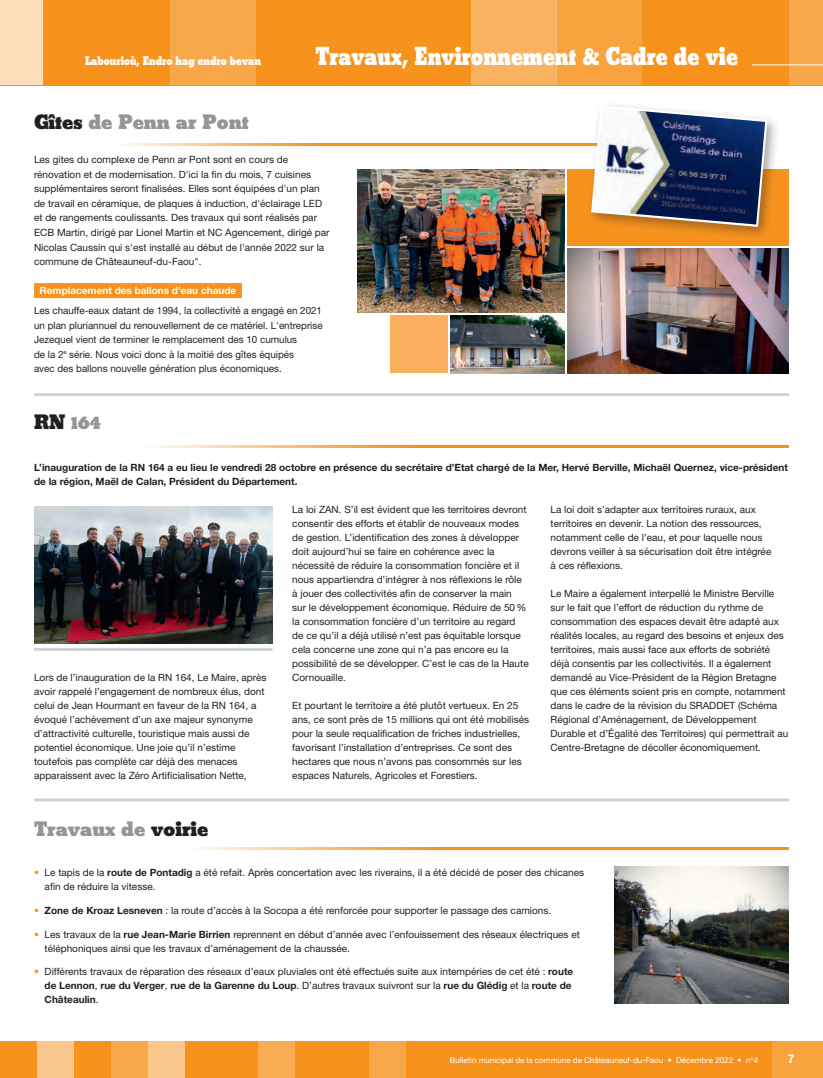
<style>
.page{position:relative;width:823px;height:1078px;background:#fff}
.page>*{position:absolute;margin:0;border:0;box-sizing:border-box;transform-origin:0 0}
.t1{font:700 25px "Beton CG Extra";color:#fff;scale:.85 1}
.t2{font:700 20px "Beton CG Extra";color:#939598}
.t3{font:700 12px "Beton CG Extra";color:#fff;scale:.85 1}
.t4{font:700 12px "Helvetica Neue LT Std";color:#fff}
.t5{font:10px/14px "Helvetica Neue LT Std";color:#231f20}
.t6{font:700 10px/14px "Helvetica Neue LT Std";color:#231f20}
.t7{font:700 10px "Helvetica Neue LT Std";color:#fff}
.t8{font:8px "Helvetica Neue LT Std";color:#fff}
.s1{color:#231f20}
.s2{color:#f7931d}
.s3{font-weight:700}
</style>
<div class="page">
<div style="left:0;top:1040px;width:822px;height:37px;background:#f7931d"></div>
<div style="left:37px;top:1040px;width:37px;height:37px;background:#fac88d"></div>
<div style="left:111px;top:1040px;width:36px;height:37px;background:#f8a849"></div>
<div style="left:147px;top:1040px;width:37px;height:37px;background:#fac88d"></div>
<div style="left:258px;top:1040px;width:37px;height:37px;background:#f8ad54"></div>
<div style="left:369px;top:1040px;width:36px;height:37px;background:#f8a849"></div>
<div style="left:771px;top:1040px;width:51px;height:37px;background:#f8a33e"></div>
<div style="left:0;top:0;width:822px;height:85px;background:#f7931d"></div>
<div style="left:788px;top:0;width:34px;height:85px;background:#f8a849"></div>
<div style="left:556px;top:0;width:85px;height:85px;background:#f8a33e"></div>
<div style="left:471px;top:0;width:85px;height:85px;background:#f9b360"></div>
<div style="left:0;top:0;width:43px;height:85px;background:#fcdeba"></div>
<div style="left:170px;top:0;width:85px;height:85px;background:#f8a849"></div>
<hr style="left:751px;top:64px;width:71px;height:1px;background:#fff">
<img style="left:614px;top:866px;width:174px;height:137px">
<hr style="left:85px;top:846px;width:703px;height:3px;background:#f7931d">
<hr style="left:34px;top:444px;width:754px;height:3px;background:#f7931d">
<hr style="left:34px;top:143px;width:568px;height:3px;background:#f7931d">
<div style="left:34px;top:283px;width:208px;height:15px;background:#f7931d"></div>
<hr style="left:34px;top:393px;width:754px;height:3px;background:#d1d2d4">
<hr style="left:34px;top:798px;width:754px;height:3px;background:#d1d2d4">
<hr style="left:34px;top:647px;width:238px;height:3px;background:#d1d2d4">
<img style="left:357px;top:169px;width:207px;height:143px">
<img style="left:450px;top:315px;width:114px;height:58px">
<div style="left:390px;top:315px;width:57px;height:58px;background:#fab05f"></div>
<div style="left:567px;top:169px;width:221px;height:76px;background:#f7931d"></div>
<img style="left:567px;top:248px;width:221px;height:125px">
<div style="left:585px;top:100px;width:195px;height:140px;background:#231f20;opacity:.4"></div>
<svg style="left:590px;top:105px;width:176px;height:122px"></svg>
<img style="left:593px;top:108px;width:171px;height:116px">
<img style="left:34px;top:506px;width:238px;height:137px">
<p class="t3" style="left:85px;top:53px;width:208px">Labourioù, Endro hag endro bevan</p>
<h1 class="t1" style="left:315px;top:40px;width:498px">Travaux, Environnement &amp; Cadre de vie</h1>
<h2 class="t2" style="left:34px;top:109px;width:216px"><span class="s1">Gîtes</span> de Penn ar Pont</h2>
<p class="t5" style="left:34px;top:152px;width:297px;line-height:14.5px">Les gites du complexe de Penn ar Pont sont en cours de rénovation et de modernisation. D'ici la fin du mois, 7 cuisines supplémentaires seront finalisées. Elles sont équipées d'un plan de travail en céramique, de plaques à induction, d'éclairage LED et de rangements coulissants. Des travaux qui sont réalisés par ECB Martin, dirigé par Lionel Martin et NC Agencement, dirigé par Nicolas Caussin qui s'est installé au début de l'année 2022 sur la commune de Châteauneuf-du-Faou".</p>
<p class="t7" style="left:40px;top:284px;width:198px">Remplacement des ballons d’eau chaude</p>
<p class="t5" style="left:34px;top:303px;width:290px;line-height:14.6px">Les chauffe-eaux datant de 1994, la collectivité a engagé en 2021 un plan pluriannuel du renouvellement de ce matériel. L'entreprise Jezequel vient de terminer le remplacement des 10 cumulus<br>de la 2<sup>e</sup> série. Nous voici donc à la moitié des gîtes équipés<br>avec des ballons nouvelle génération plus économiques.</p>
<h2 class="t2" style="left:34px;top:409px;width:68px"><span class="s1">RN</span> 164</h2>
<p class="t6" style="left:34px;top:460px;width:754px">L’inauguration de la RN 164 a eu lieu le vendredi 28 octobre en présence du secrétaire d’Etat chargé de la Mer, Hervé Berville, Michaël Quernez, vice-président de la région, Maël de Calan, Président du Département.</p>
<p class="t5" style="left:34px;top:670px;width:234px">Lors de l’inauguration de la RN 164, Le Maire, après avoir rappelé l’engagement de nombreux élus, dont celui de Jean Hourmant en faveur de la RN 164, a évoqué l’achèvement d’un axe majeur synonyme d’attractivité culturelle, touristique mais aussi de potentiel économique. Une joie qu’il n’estime toutefois pas complète car déjà des menaces apparaissent avec la Zéro Artificialisation Nette,</p>
<h2 class="t2" style="left:34px;top:815px;width:176px">Travaux de <span class="s1">voirie</span></h2>
<p class="t5" style="left:292px;top:502px;width:238px">La loi ZAN. S’il est évident que les territoires devront consentir des efforts et établir de nouveaux modes de gestion. L’identification des zones à développer doit aujourd’hui se faire en cohérence avec la nécessité de réduire la consommation foncière et il nous appartiendra d’intégrer à nos réflexions le rôle à jouer des collectivités afin de conserver la main<br>sur le développement économique. Réduire de 50% la consommation foncière d’un territoire au regard de ce qu’il a déjà utilisé n’est pas équitable lorsque cela concerne une zone qui n’a pas encore eu la possibilité de se développer. C’est le cas de la Haute Cornouaille.</p>
<p class="t5" style="left:292px;top:698px;width:238px">Et pourtant le territoire a été plutôt vertueux. En 25 ans, ce sont près de 15 millions qui ont été mobilisés pour la seule requalification de friches industrielles, favorisant l’installation d’entreprises. Ce sont des hectares que nous n’avons pas consommés sur les espaces Naturels, Agricoles et Forestiers.</p>
<p class="t5" style="left:550px;top:502px;width:222px">La loi doit s’adapter aux territoires ruraux, aux territoires en devenir. La notion des ressources, notamment celle de l’eau, et pour laquelle nous devrons veiller à sa sécurisation doit être intégrée à ces réflexions.</p>
<p class="t5" style="left:550px;top:586px;width:239px">Le Maire a également interpellé le Ministre Berville sur le fait que l’effort de réduction du rythme de consommation des espaces devait être adapté aux réalités locales, au regard des besoins et enjeux des territoires, mais aussi face aux efforts de sobriété déjà consentis par les collectivités. Il a également demandé au Vice-Président de la Région Bretagne que ces éléments soient pris en compte, notamment dans le cadre de la révision du SRADDET (Schéma Régional d’Aménagement, de Développement Durable et d’Égalité des Territoires) qui permettrait au Centre-Bretagne de décoller économiquement.</p>
<p class="t5" style="left:45px;top:865px;width:540px;text-indent:-11px"><span class="s2">•</span> Le tapis de la <span class="s3">route de Pontadig</span> a été refait. Après concertation avec les riverains, il a été décidé de poser des chicanes afin de réduire la vitesse.</p>
<p class="t5" style="left:34px;top:903px;width:518px"><span class="s2">•</span> <span class="s3">Zone de Kroaz Lesneven</span> : la route d’accès à la Socopa a été renforcée pour supporter le passage des camions.</p>
<p class="t5" style="left:45px;top:926px;width:536px;text-indent:-11px"><span class="s2">•</span> Les travaux de la <span class="s3">rue Jean-Marie Birrien</span> reprennent en début d’année avec l’enfouissement des réseaux électriques et téléphoniques ainsi que les travaux d’aménagement de la chaussée.</p>
<p class="t5" style="left:45px;top:964px;width:530px;text-indent:-11px"><span class="s2">•</span> Différents travaux de réparation des réseaux d’eaux pluviales ont été effectués suite aux intempéries de cet été : <span class="s3">route de Lennon</span>, <span class="s3">rue du Verger</span>, <span class="s3">rue de la Garenne du Loup</span>. D’autres travaux suivront sur la <span class="s3">rue du Glédig</span> et la <span class="s3">route de<br>Châteaulin</span>.</p>
<p class="t8" style="left:449px;top:1055px;width:309px">Bulletin municipal de la commune de Châteauneuf-du-Faou • Décembre 2022 • n°4</p>
<p class="t4" style="left:787px;top:1050px;width:8px">7</p>
</div>
